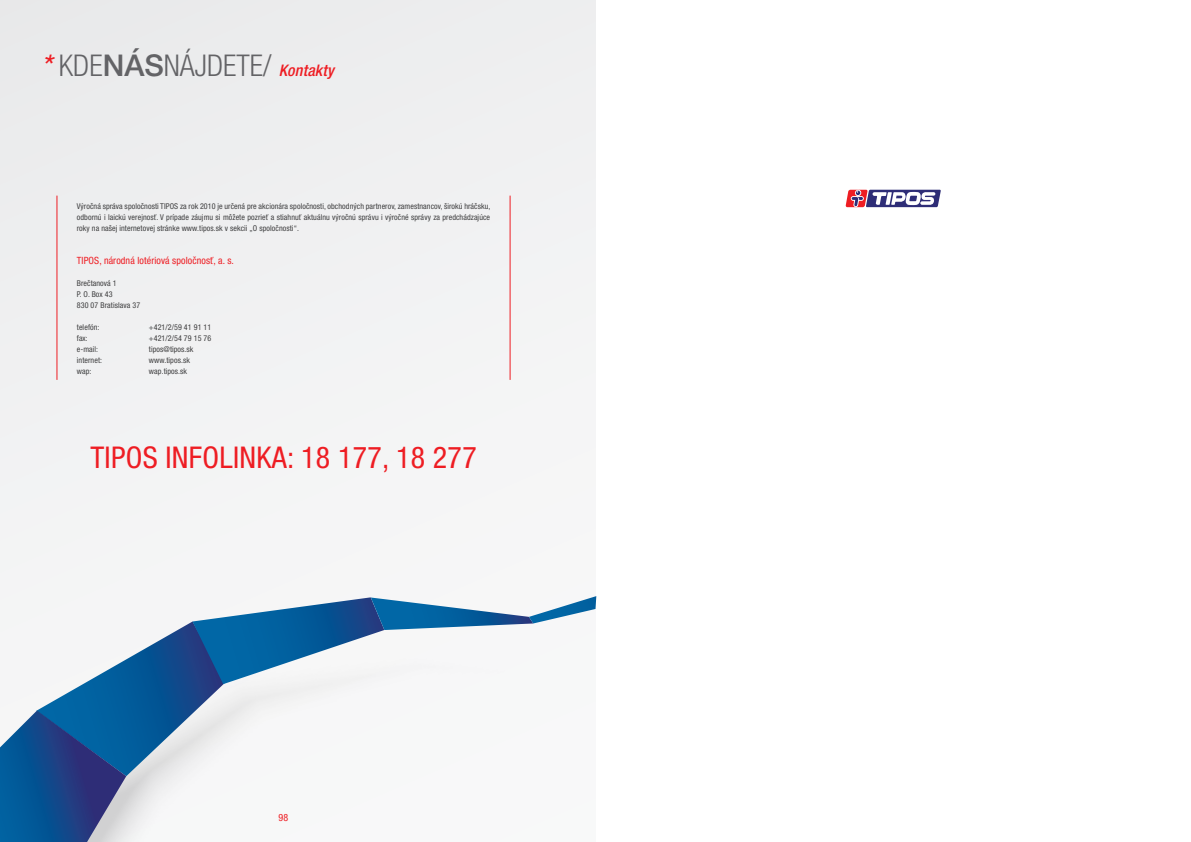
<style>
.page{position:relative;width:1191px;height:842px;background:#fff}
.page>*{position:absolute;margin:0;border:0;box-sizing:border-box;transform-origin:0 0}
.t1{font:condensed 30px "Helvetica Neue LT Pro";letter-spacing:.01em;color:#ee1d23}
.t2{font:300 condensed 30px "Helvetica Neue LT Pro";color:#636366}
.t3{font:condensed 10px "Helvetica Neue LT Pro";letter-spacing:.01em;color:#ee1d23}
.t4{font:condensed 8px/11px "Helvetica Neue LT Pro";letter-spacing:.01em;color:#3e3e3f;text-align:justify}
.s1{font-weight:400;font-style:italic;color:#ee1d23}
.s2{font-weight:500;font-stretch:normal}
.s3{font-weight:500;font-style:italic;font-size:16px;color:#ee1d23}
</style>
<div class="page">
<div style="left:0;top:0;width:595px;height:842px;background:#f1f1f2"></div>
<hr style="left:57px;top:196px;width:1px;height:184px;background:#ee1d23">
<hr style="left:510px;top:196px;width:1px;height:184px;background:#ee1d23">
<svg style="left:845px;top:189px;width:96px;height:19px"></svg>
<svg style="left:0;top:596px;width:596px;height:246px"></svg>
<p class="t2" style="left:41px;top:48px;width:294px"><span class="s1">*</span> KDE<span class="s2">NÁS</span>NÁJDETE/ <span class="s3">Kontakty</span></p>
<p class="t4" style="left:77px;top:200px;width:415px">Výročná správa spoločnosti TIPOS za rok 2010 je určená pre akcionára spoločnosti, obchodných partnerov, zamestnancov, širokú hráčsku, odbornú i laickú verejnosť. V prípade záujmu si môžete pozrieť a stiahnuť aktuálnu výročnú správu i výročné správy za predchádzajúce roky na našej internetovej stránke www.tipos.sk v sekcii „O spoločnosti“.</p>
<p class="t3" style="left:77px;top:255px;width:159px">TIPOS, národná lotériová spoločnosť, a. s.</p>
<p class="t4" style="left:77px;top:277px;width:41px">Brečtanová 1</p>
<p class="t4" style="left:77px;top:288px;width:37px">P. O. Box 43</p>
<p class="t4" style="left:77px;top:299px;width:65px">830 07 Bratislava 37</p>
<p class="t4" style="left:77px;top:321px;width:24px">telefón:</p>
<p class="t4" style="left:149px;top:321px;width:64px">+421/2/59 41 91 11</p>
<p class="t4" style="left:77px;top:332px;width:13px">fax:</p>
<p class="t4" style="left:149px;top:332px;width:64px">+421/2/54 79 15 76</p>
<p class="t4" style="left:77px;top:343px;width:23px">e-mail:</p>
<p class="t4" style="left:149px;top:343px;width:46px">tipos@tipos.sk</p>
<p class="t4" style="left:77px;top:354px;width:27px">internet:</p>
<p class="t4" style="left:149px;top:354px;width:42px">www.tipos.sk</p>
<p class="t4" style="left:77px;top:365px;width:16px">wap:</p>
<p class="t4" style="left:149px;top:365px;width:40px">wap.tipos.sk</p>
<p class="t1" style="left:90px;top:440px;width:388px">TIPOS INFOLINKA: 18 177, 18 277</p>
<p class="t3" style="left:278px;top:811px;width:11px">98</p>
</div>
